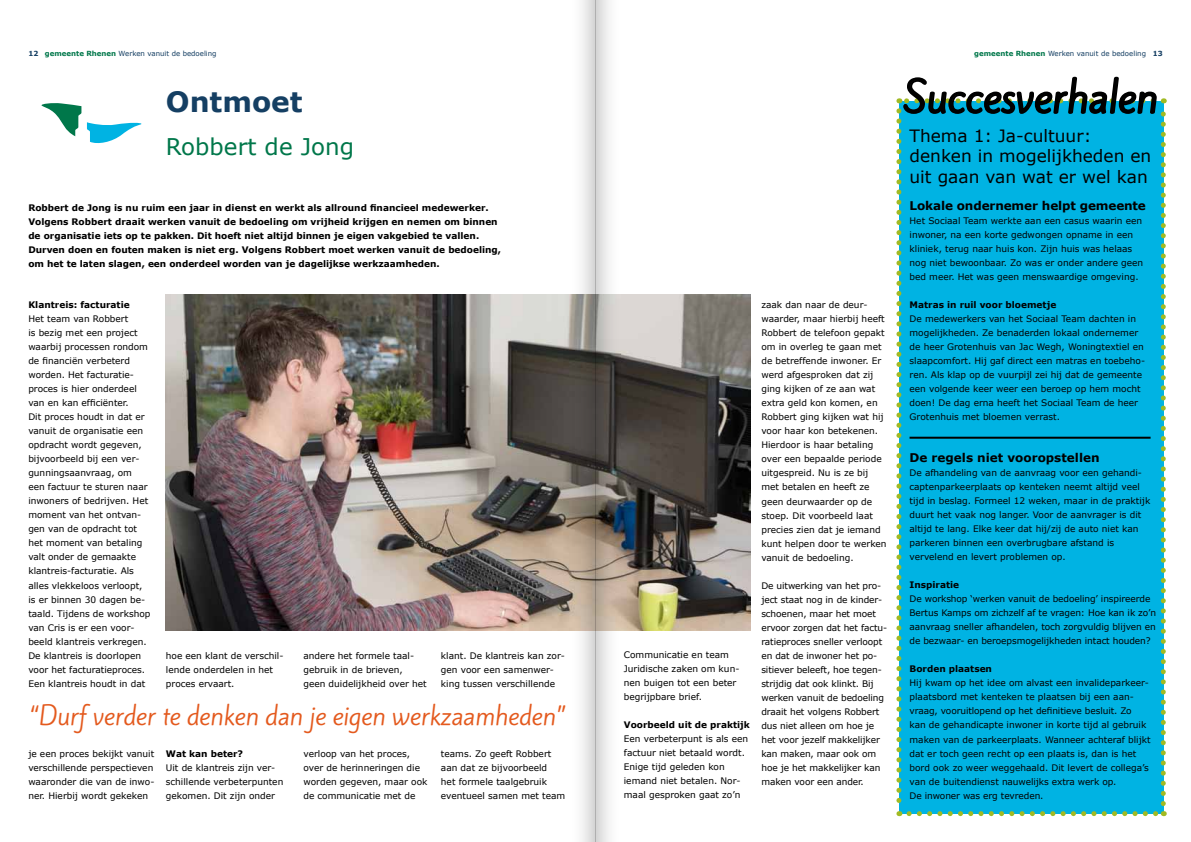
<style>
.page{position:relative;width:1191px;height:842px;background:#fff}
.page>*{position:absolute;margin:0;border:0;box-sizing:border-box;transform-origin:0 0}
.t1{font:39px "Kite One";color:#000}
.t2{font:700 28px "Verdana";color:#153f63}
.t3{font:24px "Kite One";letter-spacing:-.01em;color:#e45a1e}
.t4{font:23px "Verdana";color:#00774a}
.t5{font:17px/20.4px "Verdana";color:#000}
.t6{font:700 12px "Verdana";letter-spacing:-.01em;color:#000}
.t7{font:9px/14px "Verdana";color:#000}
.t8{font:700 9px/14px "Verdana";color:#000}
.t9{font:7px "Verdana";color:#153f63}
.s1{font-weight:700}
.s2{font-weight:700;color:#00774a}
</style>
<div class="page">
<div style="left:0;top:0;width:596px;height:842px;background:#000;opacity:.75"></div>
<div style="left:594px;top:0;width:597px;height:842px;background:#000;opacity:.75"></div>
<p class="t9" style="left:28px;top:49px;width:190px"><span class="s1">12</span> <span class="s2">gemeente Rhenen</span> Werken vanuit de bedoeling</p>
<p class="t9" style="left:974px;top:49px;width:190px"><span class="s2">gemeente Rhenen</span> Werken vanuit de bedoeling <span class="s1">13</span></p>
<h2 class="t2" style="left:166px;top:84px;width:138px">Ontmoet</h2>
<h3 class="t4" style="left:166px;top:132px;width:190px">Robbert de Jong</h3>
<p class="t8" style="left:28px;top:200px;width:474px">Robbert de Jong is nu ruim een jaar in dienst en werkt als allround financieel medewerker.<br>Volgens Robbert draait werken vanuit de bedoeling om vrijheid krijgen en nemen om binnen de organisatie iets op te pakken. Dit hoeft niet altijd binnen je eigen vakgebied te vallen.<br>Durven doen en fouten maken is niet erg. Volgens Robbert moet werken vanuit de bedoeling, om het te laten slagen, een onderdeel worden van je dagelijkse werkzaamheden.</p>
<p class="t8" style="left:28px;top:298px;width:103px">Klantreis: facturatie</p>
<p class="t7" style="left:28px;top:312px;width:124px">Het team van Robbert<br>is bezig met een project waarbij processen rondom de financiën verbeterd worden. Het facturatie&shy;proces is hier onderdeel van en kan efficiënter.<br>Dit proces houdt in dat er vanuit de organisatie een opdracht wordt gegeven, bijvoorbeeld bij een ver&shy;gunningsaanvraag, om een factuur te sturen naar inwoners of bedrijven. Het moment van het ontvan&shy;gen van de opdracht tot het moment van betaling valt onder de gemaakte klantreis-facturatie. Als alles vlekkeloos verloopt, is er binnen 30 dagen be&shy;taald. Tijdens de workshop van Cris is er een voor&shy;beeld klantreis verkregen.<br>De klantreis is doorlopen voor het facturatieproces.<br>Een klantreis houdt in dat</p>
<p class="t7" style="left:166px;top:648px;width:119px">hoe een klant de verschil&shy;lende onderdelen in het proces ervaart.</p>
<p class="t7" style="left:303px;top:648px;width:125px">andere het formele taal&shy;gebruik in de brieven, geen duidelijkheid over het</p>
<p class="t7" style="left:441px;top:648px;width:125px">klant. De klantreis kan zor&shy;gen voor een samenwer&shy;king tussen verschillende</p>
<h3 class="t3" style="left:30px;top:699px;width:537px">“Durf verder te denken dan je eigen werkzaamheden”</h3>
<p class="t7" style="left:28px;top:746px;width:128px">je een proces bekijkt vanuit verschillende perspectieven waaronder die van de inwo&shy;ner. Hierbij wordt gekeken</p>
<p class="t8" style="left:166px;top:746px;width:79px">Wat kan beter?</p>
<p class="t7" style="left:166px;top:760px;width:119px">Uit de klantreis zijn ver&shy;schillende verbeterpunten gekomen. Dit zijn onder</p>
<p class="t7" style="left:303px;top:746px;width:126px">verloop van het proces, over de herinneringen die worden gegeven, maar ook de communicatie met de</p>
<p class="t7" style="left:441px;top:746px;width:126px">teams. Zo geeft Robbert aan dat ze bijvoorbeeld<br>het formele taalgebruik eventueel samen met team</p>
<p class="t7" style="left:624px;top:648px;width:117px">Communicatie en team<br>Juridische zaken om kun&shy;nen buigen tot een beter begrijpbare brief.</p>
<p class="t8" style="left:624px;top:718px;width:128px">Voorbeeld uit de praktijk</p>
<p class="t7" style="left:624px;top:732px;width:126px">Een verbeterpunt is als een factuur niet betaald wordt.<br>Enige tijd geleden kon iemand niet betalen. Nor&shy;maal gesproken gaat zo’n</p>
<p class="t7" style="left:761px;top:298px;width:127px">zaak dan naar de deur&shy;waarder, maar hierbij heeft<br>Robbert de telefoon gepakt om in overleg te gaan met de betreffende inwoner. Er werd afgesproken dat zij ging kijken of ze aan wat extra geld kon komen, en<br>Robbert ging kijken wat hij voor haar kon betekenen.<br>Hierdoor is haar betaling over een bepaalde periode uitgespreid. Nu is ze bij met betalen en heeft ze geen deurwaarder op de stoep. Dit voorbeeld laat precies zien dat je iemand kunt helpen door te werken vanuit de bedoeling.</p>
<p class="t7" style="left:761px;top:578px;width:127px">De uitwerking van het pro&shy;ject staat nog in de kinder&shy;schoenen, maar het moet ervoor zorgen dat het factu&shy;ratieproces sneller verloopt en dat de inwoner het po&shy;sitiever beleeft, hoe tegen&shy;strijdig dat ook klinkt. Bij werken vanuit de bedoeling draait het volgens Robbert dus niet alleen om hoe je het voor jezelf makkelijker kan maken, maar ook om hoe je het makkelijker kan maken voor een ander.</p>
<h1 class="t1" style="left:903px;top:70px;width:256px">Succesverhalen</h1>
<h3 class="t5" style="left:909px;top:126px;width:243px">Thema 1: Ja-cultuur: denken in mogelijkheden en uit gaan van wat er wel kan</h3>
<h3 class="t6" style="left:909px;top:198px;width:238px">Lokale ondernemer helpt gemeente</h3>
<p class="t7" style="left:909px;top:214px;width:235px">Het Sociaal Team werkte aan een casus waarin een inwoner, na een korte gedwongen opname in een kliniek, terug naar huis kon. Zijn huis was helaas nog niet bewoonbaar. Zo was er onder andere geen bed meer. Het was geen menswaardige omgeving.</p>
<p class="t8" style="left:909px;top:298px;width:148px">Matras in ruil voor bloemetje</p>
<p class="t7" style="left:909px;top:312px;width:237px">De medewerkers van het Sociaal Team dachten in mogelijkheden. Ze benaderden lokaal ondernemer de heer Grotenhuis van Jac Wegh, Woningtextiel en slaapcomfort. Hij gaf direct een matras en toebeho&shy;ren. Als klap op de vuurpijl zei hij dat de gemeente een volgende keer weer een beroep op hem mocht doen! De dag erna heeft het Sociaal Team de heer Grotenhuis met bloemen verrast.</p>
<h3 class="t6" style="left:909px;top:450px;width:191px">De regels niet vooropstellen</h3>
<p class="t7" style="left:909px;top:466px;width:242px">De afhandeling van de aanvraag voor een gehandi&shy;captenparkeerplaats op kenteken neemt altijd veel tijd in beslag. Formeel 12 weken, maar in de praktijk duurt het vaak nog langer. Voor de aanvrager is dit altijd te lang. Elke keer dat hij/zij de auto niet kan parkeren binnen een overbrugbare afstand is vervelend en levert problemen op.</p>
<p class="t8" style="left:909px;top:578px;width:51px">Inspiratie</p>
<p class="t7" style="left:909px;top:592px;width:248px">De workshop ‘werken vanuit de bedoeling’ inspireerde Bertus Kamps om zichzelf af te vragen: Hoe kan ik zo’n aanvraag sneller afhandelen, toch zorgvuldig blijven en de bezwaar- en beroepsmogelijkheden intact houden?</p>
<p class="t8" style="left:909px;top:662px;width:84px">Borden plaatsen</p>
<p class="t7" style="left:909px;top:676px;width:243px">Hij kwam op het idee om alvast een invalideparkeer&shy;plaatsbord met kenteken te plaatsen bij een aan&shy;vraag, vooruitlopend op het definitieve besluit. Zo<br>kan de gehandicapte inwoner in korte tijd al gebruik maken van de parkeerplaats. Wanneer achteraf blijkt dat er toch geen recht op een plaats is, dan is het bord ook zo weer weggehaald. Dit levert de collega’s van de buitendienst nauwelijks extra werk op.<br>De inwoner was erg tevreden.</p>
</div>
